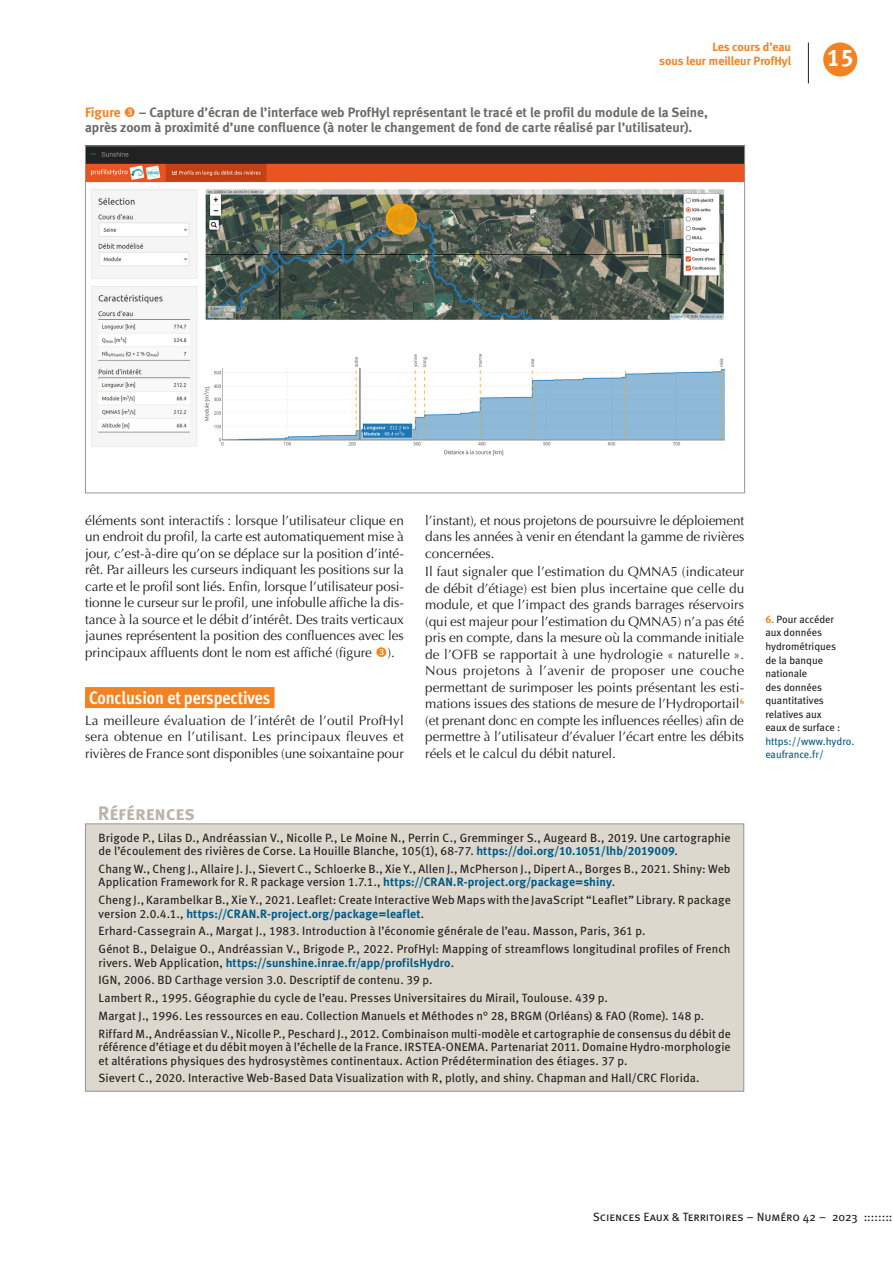
<style>
.page{position:relative;width:893px;height:1263px;background:#fff}
.page>*{position:absolute;margin:0;border:0;box-sizing:border-box;transform-origin:0 0}
.t1{font:700 24px "Meta Bold LF Caps";color:#fff}
.Titre_Référence{font:700 19.5px "Meta Bold LF Caps";color:#bcb4ab}
.H1_bleu{font:18px "Meta Cond OT Bold";color:#fff}
.Texte_article{font:13.5px/16.5px "Optima";letter-spacing:-.005em;color:#231f20;text-align:justify}
.Titre_figure{font:700 13.5px/15px "Meta Bold LF Roman";color:#6c6d67}
.Titre_figure-2{font:700 13.5px "Meta Bold LF Roman";color:#f58220}
.Références{font:12px/13.5px "Meta Book LF Roman";letter-spacing:.01em;color:#231f20}
.t2{font:12px "Meta Book Caps";color:#231f20}
.t3{font:700 12px/13.5px "Meta Bold LF Roman";color:#f58220;text-align:right}
.Note{font:10.5px/13.5px "Meta Book LF Roman";color:#231f20}
.s1{font-family:"Meta Bold LF Roman";font-weight:700;color:#005c8a}
.s2{font-family:"Meta Bold LF Roman";font-weight:700;color:#f58220}
.s3{color:#005c8a}
</style>
<div class="page">
<div style="left:823px;top:43px;width:34px;height:34px;background:#f58220;border-radius:50%"></div>
<hr style="left:808px;top:43px;width:1px;height:40px;background:#231f20">
<div style="left:85px;top:687px;width:190px;height:21px;background:#f58220"></div>
<div style="left:85px;top:824px;width:659px;height:267px;background:#ddd8cd"></div>
<div style="left:85px;top:823px;width:659px;height:268px;border:1px solid #939598"></div>
<img style="left:87px;top:147px;width:656px;height:309px">
<p class="t3" style="left:659px;top:40px;width:133px">Les cours d’eau<br>sous leur meilleur ProfHyl</p>
<p class="Titre_figure" style="left:85px;top:105px;width:624px;text-indent:54px">– Capture d’écran de l’interface web ProfHyl représentant le tracé et le profil du module de la Seine, après zoom à proximité d’une confluence (à noter le changement de fond de carte réalisé par l’utilisateur).</p>
<p class="Titre_figure-2" style="left:85px;top:104px;width:37px">Figure</p>
<h1 class="t1" style="left:827px;top:43px;width:28px">15</h1>
<p class="Texte_article" style="left:85px;top:512px;width:320px">éléments sont interactifs : lorsque l’utilisateur clique en un endroit du profil, la carte est automatiquement mise à jour, c’est-à-dire qu’on se déplace sur la position d’inté&shy;rêt. Par ailleurs les curseurs indiquant les positions sur la carte et le profil sont liés. Enfin, lorsque l’utilisateur posi&shy;tionne le curseur sur le profil, une infobulle affiche la dis&shy;tance à la source et le débit d’intérêt. Des traits verticaux jaunes représentent la position des confluences avec les principaux affluents dont le nom est affiché (figure ).</p>
<p class="H1_bleu" style="left:89px;top:686px;width:183px">Conclusion et perspectives</p>
<p class="Texte_article" style="left:85px;top:712px;width:320px">La meilleure évaluation de l’intérêt de l’outil ProfHyl sera obtenue en l’utilisant. Les principaux fleuves et rivières de France sont disponibles (une soixantaine pour</p>
<p class="Texte_article" style="left:425px;top:512px;width:321px">l’instant), et nous projetons de poursuivre le déploiement dans les années à venir en étendant la gamme de rivières concernées.</p>
<p class="Texte_article" style="left:425px;top:564px;width:321px">Il faut signaler que l’estimation du QMNA5 (indicateur de débit d’étiage) est bien plus incertaine que celle du module, et que l’impact des grands barrages réservoirs (qui est majeur pour l’estimation du QMNA5) n’a pas été pris en compte, dans la mesure où la commande initiale de l’OFB se rapportait à une hydrologie « naturelle ».<br>Nous projetons à l’avenir de proposer une couche permettant de surimposer les points présentant les esti&shy;mations issues des stations de mesure de l’Hydroportail<sup>6 </sup>(et prenant donc en compte les influences réelles) afin de permettre à l’utilisateur d’évaluer l’écart entre les débits réels et le calcul du débit naturel.</p>
<p class="Titre_Référence" style="left:98px;top:801px;width:99px">Références</p>
<p class="Références" style="left:99px;top:830px;width:634px">Brigode P., Lilas D., Andréassian V., Nicolle P., Le Moine N., Perrin C., Gremminger S., Augeard B., 2019. Une cartographie de l’écoulement des rivières de Corse. La Houille Blanche, 105(1), 68‑77. <span class="s1">https://doi.org/10.1051/lhb/2019009</span>.</p>
<p class="Références" style="left:99px;top:862px;width:634px">Chang W., Cheng J., Allaire J. J., Sievert C., Schloerke B., Xie Y., Allen J., McPherson J., Dipert A., Borges B., 2021. Shiny: Web<br>Application Framework for R. R package version 1.7.1., <span class="s1">https://CRAN.R-project.org/package=shiny</span>.</p>
<p class="Références" style="left:99px;top:893px;width:634px">Cheng J., Karambelkar B., Xie Y., 2021. Leaflet: Create Interactive Web Maps with the JavaScript “Leaflet” Library. R package version 2.0.4.1., <span class="s1">https://CRAN.R-project.org/package=leaflet</span>.</p>
<p class="Références" style="left:99px;top:924px;width:549px">Erhard-Cassegrain A., Margat J., 1983. Introduction à l’économie générale de l’eau. Masson, Paris, 361 p.</p>
<p class="Références" style="left:99px;top:942px;width:634px">Génot B., Delaigue O., Andréassian V., Brigode P., 2022. ProfHyl: Mapping of streamflows longitudinal profiles of French rivers. Web Application, <span class="s1">https://sunshine.inrae.fr/app/profilsHydro</span>.</p>
<p class="Références" style="left:99px;top:973px;width:336px">IGN, 2006. BD Carthage version 3.0. Descriptif de contenu. 39 p.</p>
<p class="Références" style="left:99px;top:991px;width:511px">Lambert R., 1995. Géographie du cycle de l’eau. Presses Universitaires du Mirail, Toulouse. 439 p.</p>
<p class="Références" style="left:99px;top:1009px;width:607px">Margat J., 1996. Les ressources en eau. Collection Manuels et Méthodes n° 28, BRGM (Orléans) &amp; FAO (Rome). 148 p.</p>
<p class="Références" style="left:99px;top:1026px;width:634px;text-align:justify">Riffard M., Andréassian V., Nicolle P., Peschard J., 2012. Combinaison multi-modèle et cartographie de consensus du débit de référence d’étiage et du débit moyen à l’échelle de la France. IRSTEA-ONEMA. Partenariat 2011. Domaine Hydro-morphologie et altérations physiques des hydrosystèmes continentaux. Action Prédétermination des étiages. 37 p.</p>
<p class="Références" style="left:99px;top:1071px;width:603px">Sievert C., 2020. Interactive Web-Based Data Visualization with R, plotly, and shiny. Chapman and Hall/CRC Florida.</p>
<p class="Note" style="left:765px;top:612px;width:90px"><span class="s2">6.</span> Pour accéder<br>aux données hydrométriques<br>de la banque nationale<br>des données quantitatives relatives aux<br>eaux de surface : <span class="s3">https://www.hydro. eaufrance.fr/</span></p>
<p class="t2" style="left:593px;top:1210px;width:301px">Sciences Eaux &amp; Territoires – Numéro 42 – 2023 ::::::::</p>
</div>
